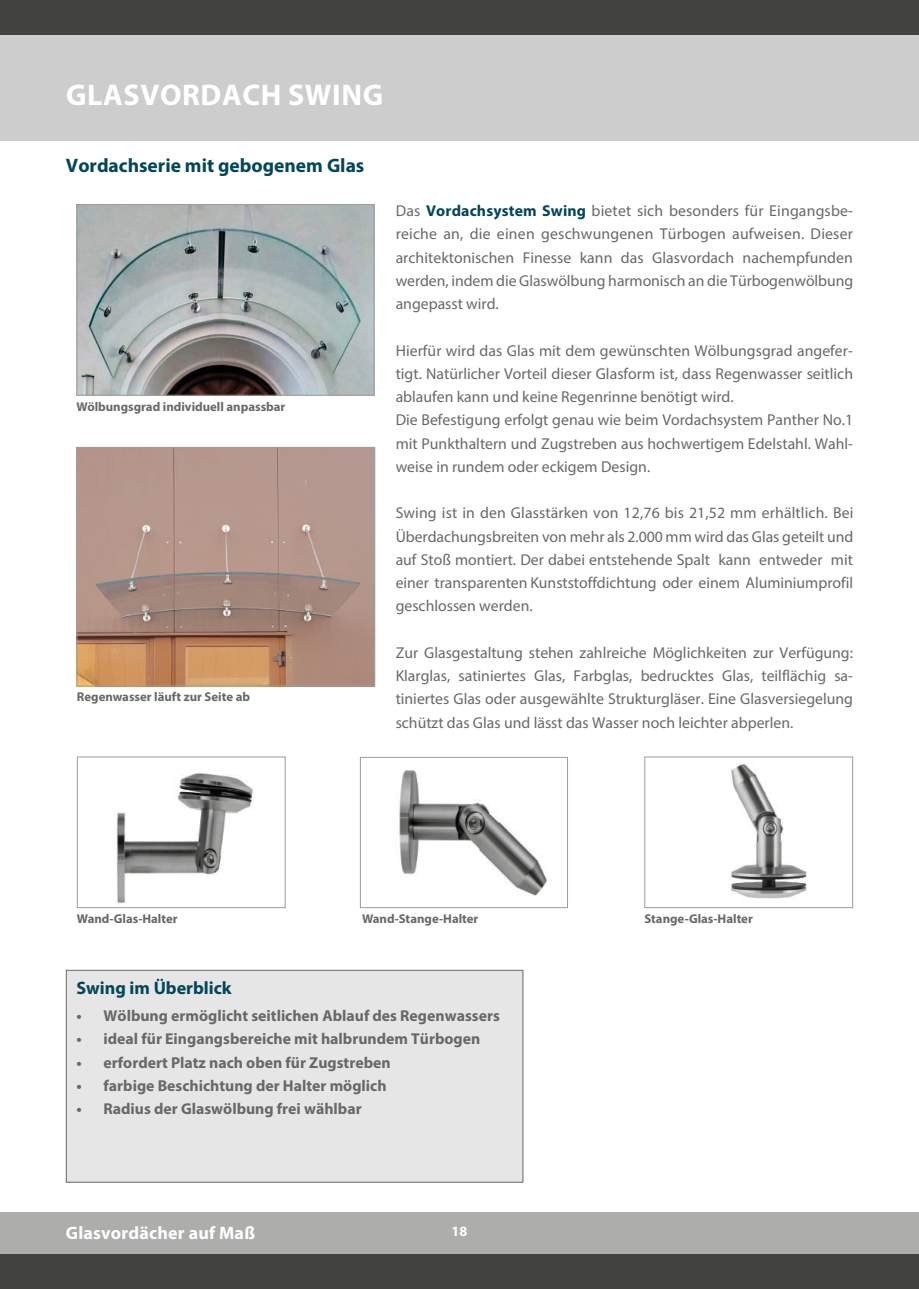
<style>
.page{position:relative;width:919px;height:1289px;background:#fff}
.page>*{position:absolute;margin:0;border:0;box-sizing:border-box;transform-origin:0 0}
.t1{font:700 30px "Myriad Pro";letter-spacing:.02em;color:#fff}
.t2{font:700 19.5px "Myriad Pro";color:#00475a}
.t3{font:700 18px "Myriad Pro";letter-spacing:.01em;color:#fff}
.t4{font:700 18px "Myriad Pro";color:#00475a}
.t5{font:15.75px/23.2px "Myriad Pro";color:#696868;text-align:justify}
.t6{font:700 15.75px "Myriad Pro";color:#696868}
.t7{font:700 14.25px "Myriad Pro";color:#fff}
.t8{font:700 12.75px "Myriad Pro";color:#696868}
.s1{font-weight:700;color:#00475a}
</style>
<div class="page">
<div style="left:0;top:34px;width:918px;height:106px;background:#cdcdcd"></div>
<div style="left:0;top:0;width:918px;height:34px;background:#424241"></div>
<div style="left:0;top:1212px;width:918px;height:76px;background:#adadac"></div>
<div style="left:0;top:1254px;width:918px;height:34px;background:#424241"></div>
<img style="left:399px;top:770px;width:149px;height:126px">
<div style="left:360px;top:757px;width:208px;height:151px;border:1px solid #9d9d9d"></div>
<img style="left:79px;top:206px;width:293px;height:187px">
<div style="left:77px;top:204px;width:297px;height:191px;border:1px solid #9d9d9d"></div>
<div style="left:66px;top:969px;width:457px;height:213px;background:#e6e6e6;border:1px solid #696868"></div>
<img style="left:731px;top:763px;width:76px;height:136px">
<div style="left:644px;top:756px;width:209px;height:152px;border:1px solid #9d9d9d"></div>
<img style="left:116px;top:773px;width:138px;height:130px">
<div style="left:77px;top:756px;width:208px;height:152px;border:1px solid #9d9d9d"></div>
<img style="left:79px;top:449px;width:294px;height:235px">
<div style="left:77px;top:447px;width:298px;height:239px;border:1px solid #9d9d9d"></div>
<h1 class="t1" style="left:66px;top:76px;width:318px">GLASVORDACH SWING</h1>
<p class="t2" style="left:66px;top:153px;width:300px">Vordachserie mit gebogenem Glas</p>
<p class="t8" style="left:77px;top:398px;width:210px">Wölbungsgrad individuell anpassbar</p>
<p class="t8" style="left:77px;top:688px;width:175px">Regenwasser läuft zur Seite ab</p>
<p class="t5" style="left:395px;top:199px;width:459px">Das <span class="s1">Vordachsystem Swing</span> bietet sich besonders für Eingangsbe&shy;reiche an, die einen geschwungenen Türbogen aufweisen. Dieser architektonischen Finesse kann das Glasvordach nachempfunden werden, indem die Glaswölbung harmonisch an die Türbogenwölbung angepasst wird.</p>
<p class="t5" style="left:395px;top:338px;width:459px;text-align:left">Hierfür wird das Glas mit dem gewünschten Wölbungsgrad angefer&shy;tigt. Natürlicher Vorteil dieser Glasform ist, dass Regenwasser seitlich ablaufen kann und keine Regenrinne benötigt wird.<br>Die Befestigung erfolgt genau wie beim Vordachsystem Panther No.1 mit Punkthaltern und Zugstreben aus hochwertigem Edelstahl. Wahl&shy;weise in rundem oder eckigem Design.</p>
<p class="t5" style="left:395px;top:501px;width:459px">Swing ist in den Glasstärken von 12,76 bis 21,52 mm erhältlich. Bei Überdachungsbreiten von mehr als 2.000 mm wird das Glas geteilt und auf Stoß montiert. Der dabei entstehende Spalt kann entweder mit einer transparenten Kunststoffdichtung oder einem Aluminiumprofil geschlossen werden.</p>
<p class="t5" style="left:395px;top:640px;width:459px">Zur Glasgestaltung stehen zahlreiche Möglichkeiten zur Verfügung:<br>Klarglas, satiniertes Glas, Farbglas, bedrucktes Glas, teilflächig sa&shy;tiniertes Glas oder ausgewählte Strukturgläser. Eine Glasversiegelung schützt das Glas und lässt das Wasser noch leichter abperlen.</p>
<p class="t8" style="left:77px;top:910px;width:102px">Wand-Glas-Halter</p>
<p class="t8" style="left:362px;top:910px;width:118px">Wand-Stange-Halter</p>
<p class="t8" style="left:644px;top:910px;width:110px">Stange-Glas-Halter</p>
<p class="t4" style="left:77px;top:976px;width:156px">Swing im Überblick</p>
<p class="t6" style="left:77px;top:1005px;width:425px">• Wölbung ermöglicht seitlichen Ablauf des Regenwassers</p>
<p class="t6" style="left:77px;top:1028px;width:405px">• ideal für Eingangsbereiche mit halbrundem Türbogen</p>
<p class="t6" style="left:77px;top:1051px;width:315px">• erfordert Platz nach oben für Zugstreben</p>
<p class="t6" style="left:77px;top:1075px;width:311px">• farbige Beschichtung der Halter möglich</p>
<p class="t6" style="left:77px;top:1098px;width:286px">• Radius der Glaswölbung frei wählbar</p>
<p class="t3" style="left:66px;top:1220px;width:191px">Glasvordächer auf Maß</p>
<p class="t7" style="left:451px;top:1221px;width:17px">18</p>
</div>
